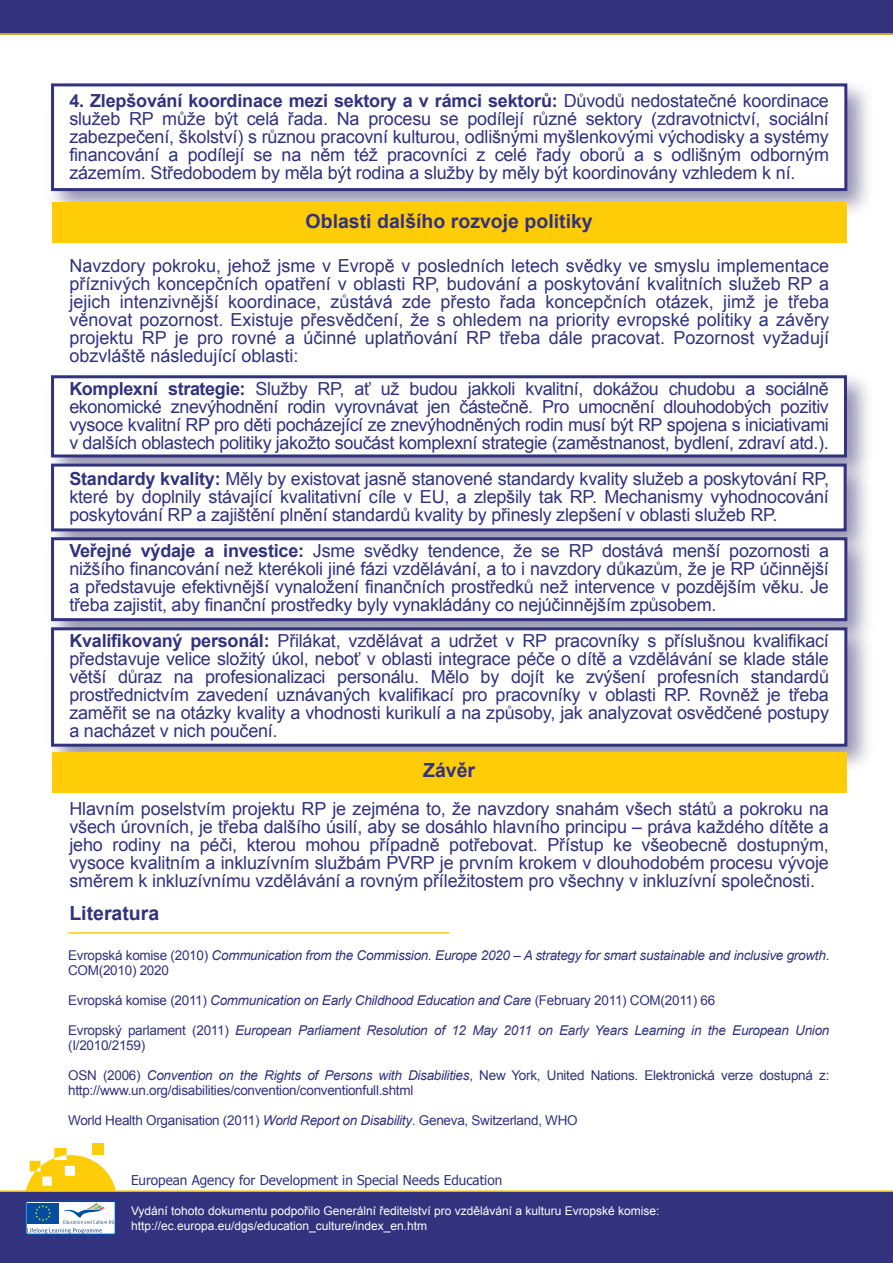
<style>
.page{position:relative;width:893px;height:1263px;background:#fff}
.page>*{position:absolute;margin:0;border:0;box-sizing:border-box;transform-origin:0 0}
.t1{font:700 19.5px "Arial";color:#32327f}
.t2{font:18px/18px "Arial";letter-spacing:-.015em;color:#32327f;text-align:justify}
.t3{font:13.5px/15px "Arial";letter-spacing:-.02em;color:#32327f}
.t4{font:italic 13.5px/15px "Arial";letter-spacing:-.02em;color:#32327f}
.t5{font:13.5px "Tahoma";color:#32327f}
.t6{font:12px/15px "Arial";color:#fff}
.s1{font-weight:700}
.s2{font-style:normal}
.s3{font-style:italic}
</style>
<div class="page">
<div style="left:0;top:0;width:893px;height:34px;background:#32327f"></div>
<div style="left:0;top:1191px;width:893px;height:72px;background:#32327f"></div>
<img style="left:51px;top:83px;width:817px;height:141px">
<div style="left:51px;top:83px;width:796px;height:108px;background:#fff;border:3px solid #32327f"></div>
<div style="left:51px;top:375px;width:796px;height:82px;background:#fff;border:3px solid #32327f"></div>
<img style="left:48px;top:452px;width:824px;height:73px">
<div style="left:51px;top:464px;width:796px;height:67px;background:#fff;border:3px solid #32327f"></div>
<img style="left:51px;top:525px;width:817px;height:90px">
<div style="left:51px;top:537px;width:796px;height:84px;background:#fff;border:3px solid #32327f"></div>
<img style="left:51px;top:615px;width:817px;height:165px">
<div style="left:51px;top:627px;width:796px;height:120px;background:#fff;border:3px solid #32327f"></div>
<div style="left:52px;top:752px;width:794px;height:41px;background:#ffcc08"></div>
<div style="left:52px;top:202px;width:794px;height:41px;background:#ffcc08"></div>
<hr style="left:0;top:33px;width:893px;height:2px;background:#ffcc08">
<hr style="left:68px;top:932px;width:381px;height:2px;background:#ffcc08">
<hr style="left:0;top:1190px;width:893px;height:2px;background:#ffcc08">
<div style="left:92px;top:1143px;width:12px;height:11px;background:#ffcc08"></div>
<svg style="left:26px;top:1148px;width:90px;height:43px"></svg>
<svg style="left:28px;top:1203px;width:85px;height:29px;background:#a8c0d9"></svg>
<div style="left:25px;top:1200px;width:91px;height:35px;border:2px solid #034ea2"></div>
<p class="t2" style="left:69px;top:92px;width:761px"><span class="s1">4. Zlepšování koordinace mezi sektory a v rámci sektorů:</span> Důvodů nedostatečné koordinace služeb RP může být celá řada. Na procesu se podílejí různé sektory (zdravotnictví, sociální zabezpečení, školství) s různou pracovní kulturou, odlišnými myšlenkovými východisky a systémy financování a podílejí se na něm též pracovníci z celé řady oborů a s odlišným odborným zázemím. Středobodem by měla být rodina a služby by měly být koordinovány vzhledem k ní.</p>
<p class="t1" style="left:306px;top:209px;width:289px">Oblasti dalšího rozvoje politiky</p>
<p class="t2" style="left:69px;top:257px;width:761px">Navzdory pokroku, jehož jsme v Evropě v posledních letech svědky ve smyslu implementace příznivých koncepčních opatření v oblasti RP, budování a poskytování kvalitních služeb RP a jejich intenzivnější koordinace, zůstává zde přesto řada koncepčních otázek, jimž je třeba věnovat pozornost. Existuje přesvědčení, že s ohledem na priority evropské politiky a závěry projektu RP je pro rovné a účinné uplatňování RP třeba dále pracovat. Pozornost vyžadují obzvláště následující oblasti:</p>
<p class="t2" style="left:69px;top:380px;width:761px"><span class="s1">Komplexní strategie:</span> Služby RP, ať už budou jakkoli kvalitní, dokážou chudobu a sociálně ekonomické znevýhodnění rodin vyrovnávat jen částečně. Pro umocnění dlouhodobých pozitiv vysoce kvalitní RP pro děti pocházející ze znevýhodněných rodin musí být RP spojena s iniciativami v dalších oblastech politiky jakožto součást komplexní strategie (zaměstnanost, bydlení, zdraví atd.).</p>
<p class="t2" style="left:69px;top:470px;width:761px"><span class="s1">Standardy kvality:</span> Měly by existovat jasně stanovené standardy kvality služeb a poskytování RP, které by doplnily stávající kvalitativní cíle v EU, a zlepšily tak RP. Mechanismy vyhodnocování poskytování RP a zajištění plnění standardů kvality by přinesly zlepšení v oblasti služeb RP.</p>
<p class="t2" style="left:69px;top:542px;width:761px"><span class="s1">Veřejné výdaje a investice:</span> Jsme svědky tendence, že se RP dostává menší pozornosti a nižšího financování než kterékoli jiné fázi vzdělávání, a to i navzdory důkazům, že je RP účinnější a představuje efektivnější vynaložení finančních prostředků než intervence v pozdějším věku. Je třeba zajistit, aby finanční prostředky byly vynakládány co nejúčinnějším způsobem.</p>
<p class="t2" style="left:69px;top:632px;width:761px"><span class="s1">Kvalifikovaný personál:</span> Přilákat, vzdělávat a udržet v RP pracovníky s příslušnou kvalifikací představuje velice složitý úkol, neboť v oblasti integrace péče o dítě a vzdělávání se klade stále větší důraz na profesionalizaci personálu. Mělo by dojít ke zvýšení profesních standardů prostřednictvím zavedení uznávaných kvalifikací pro pracovníky v oblasti RP. Rovněž je třeba zaměřit se na otázky kvality a vhodnosti kurikulí a na způsoby, jak analyzovat osvědčené postupy a nacházet v nich poučení.</p>
<p class="t1" style="left:423px;top:758px;width:54px">Závěr</p>
<p class="t2" style="left:69px;top:800px;width:761px">Hlavním poselstvím projektu RP je zejména to, že navzdory snahám všech států a pokroku na všech úrovních, je třeba dalšího úsilí, aby se dosáhlo hlavního principu – práva každého dítěte a jeho rodiny na péči, kterou mohou případně potřebovat. Přístup ke všeobecně dostupným, vysoce kvalitním a inkluzívním službám PVRP je prvním krokem v dlouhodobém procesu vývoje směrem k inkluzívnímu vzdělávání a rovným příležitostem pro všechny v inkluzívní společnosti.</p>
<p class="t1" style="left:69px;top:900px;width:91px">Literatura</p>
<p class="t4" style="left:68px;top:948px;width:763px"><span class="s2">Evropská komise (2010)</span> Communication from the Commission. Europe 2020 – A strategy for smart sustainable and inclusive growth<span class="s2">.<br>COM(2010) 2020</span></p>
<p class="t3" style="left:68px;top:993px;width:649px">Evropská komise (2011) <span class="s3">Communication on Early Childhood Education and Care</span> (February 2011) COM(2011) 66</p>
<p class="t4" style="left:68px;top:1023px;width:763px"><span class="s2">Evropský parlament (2011)</span> European Parliament Resolution of 12 May 2011 on Early Years Learning in the European Union <span class="s2">(I/2010/2159)</span></p>
<p class="t3" style="left:68px;top:1068px;width:763px">OSN (2006) <span class="s3">Convention on the Rights of Persons with Disabilities</span>, New York, United Nations. Elektronická verze dostupná z: http://www.un.org/disabilities/convention/conventionfull.shtml</p>
<p class="t3" style="left:68px;top:1113px;width:511px">World Health Organisation (2011) <span class="s3">World Report on Disability</span>. Geneva, Switzerland, WHO</p>
<p class="t5" style="left:131px;top:1171px;width:373px">European Agency for Development in Special Needs Education</p>
<p class="t6" style="left:131px;top:1203px;width:530px">Vydání tohoto dokumentu podpořilo Generální ředitelství pro vzdělávání a kulturu Evropské komise: http://ec.europa.eu/dgs/education_culture/index_en.htm</p>
</div>
